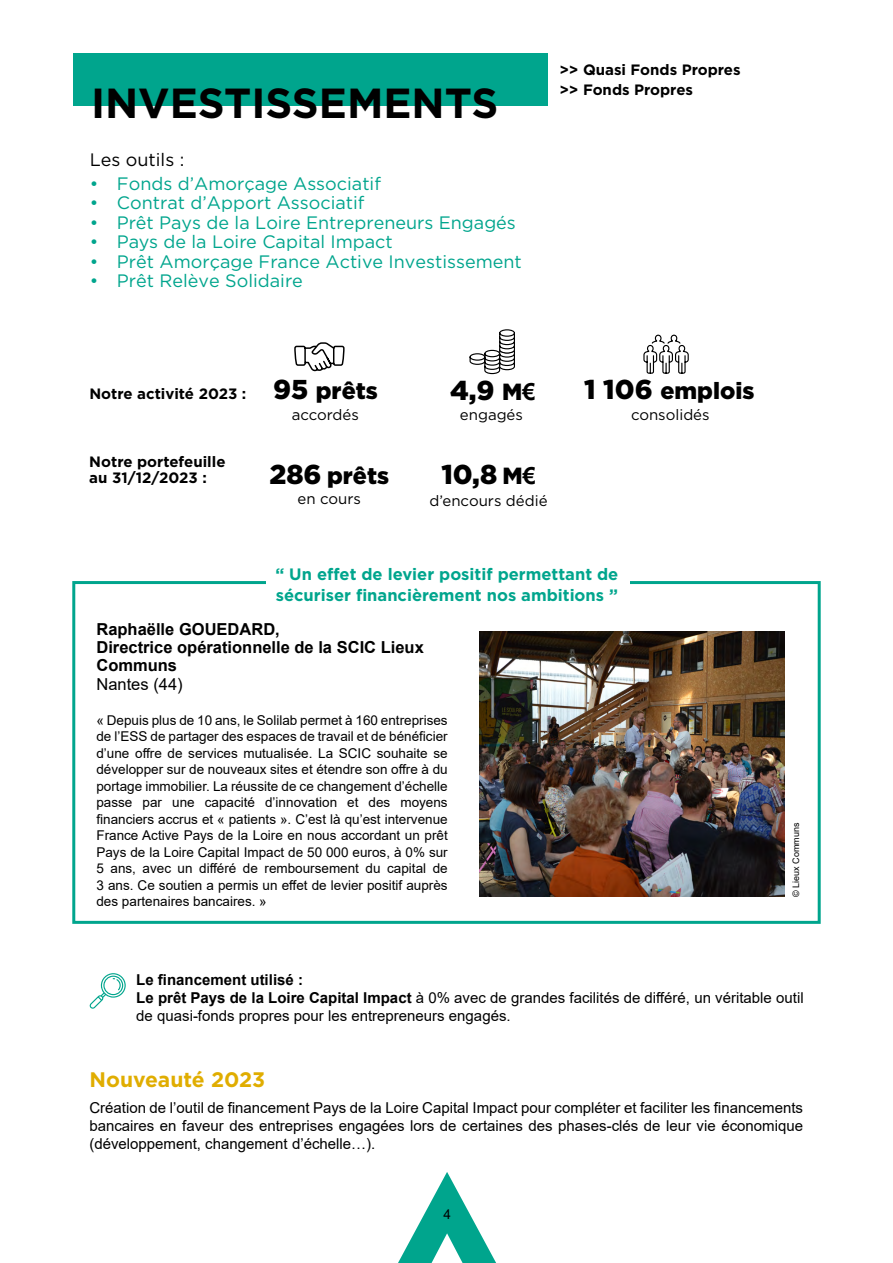
<style>
.page{position:relative;width:893px;height:1263px;background:#fff}
.page>*{position:absolute;margin:0;border:0;box-sizing:border-box;transform-origin:0 0}
.t1{font:700 42px "Gotham";color:#000}
.t2{font:900 27.3px "Gotham";color:#000}
.t3{font:900 23.4px "Gotham";color:#000}
.t4{font:700 21px "Gotham";color:#e0ad00}
.t5{font:18px "Gotham";color:#00a58d}
.t6{font:18px "Gotham";color:#000}
.t7{font:700 16.5px/21px "Gotham";color:#00a58d}
.t8{font:700 16.5px/18px "Arial";color:#000}
.t9{font:16.5px "Arial";color:#000}
.t10{font:15px/18px "Arial";color:#000;text-align:justify}
.t11{font:700 15px/19.5px "Gotham";color:#000}
.t12{font:15px "Gotham";color:#000}
.t13{font:13.5px/16.5px "Arial";color:#000;text-align:justify}
.t14{font:9px "Arial";color:#000}
.s1{font-size:27.3px}
.s2{font-size:23.4px}
.s3{font-family:"Arial";font-weight:700;font-size:23.4px}
.s4{font-weight:700}
</style>
<div class="page">
<div style="left:72px;top:581px;width:749px;height:343px;border:3px solid #00a58d"></div>
<div style="left:73px;top:53px;width:475px;height:52px;background:#00a58d"></div>
<svg style="left:398px;top:1172px;width:98px;height:91px"></svg>
<svg style="left:90px;top:973px;width:36px;height:36px"></svg>
<svg style="left:643px;top:334px;width:46px;height:40px"></svg>
<svg style="left:294px;top:342px;width:51px;height:30px"></svg>
<svg style="left:469px;top:329px;width:46px;height:46px"></svg>
<img style="left:480px;top:631px;width:304px;height:266px">
<div style="left:266px;top:544px;width:364px;height:56px;background:#fff"></div>
<h1 class="t1" style="left:91px;top:75px;width:409px">INVESTISSEMENTS</h1>
<h3 class="t6" style="left:90px;top:148px;width:96px">Les outils :</h3>
<h3 class="t5" style="left:90px;top:172px;width:292px">• Fonds d’Amorçage Associatif</h3>
<h3 class="t5" style="left:90px;top:192px;width:276px">• Contrat d’Apport Associatif</h3>
<h3 class="t5" style="left:90px;top:211px;width:427px">• Prêt Pays de la Loire Entrepreneurs Engagés</h3>
<h3 class="t5" style="left:90px;top:231px;width:304px">• Pays de la Loire Capital Impact</h3>
<h3 class="t5" style="left:90px;top:250px;width:433px">• Prêt Amorçage France Active Investissement</h3>
<h3 class="t5" style="left:90px;top:270px;width:214px">• Prêt Relève Solidaire</h3>
<p class="t11" style="left:559px;top:60px;width:183px">&gt;&gt; Quasi Fonds Propres &gt;&gt; Fonds Propres</p>
<p class="t11" style="left:89px;top:383px;width:158px">Notre activité 2023 :</p>
<p class="t11" style="left:89px;top:453px;width:138px;line-height:16.5px">Notre portefeuille au 31/12/2023 :</p>
<h3 class="t3" style="left:273px;top:377px;width:106px"><span class="s1">95</span> prêts</h3>
<h2 class="t2" style="left:450px;top:374px;width:87px">4,9 <span class="s2">M</span><span class="s3">€</span></h2>
<h3 class="t3" style="left:584px;top:377px;width:172px"><span class="s1">1 106</span> emplois</h3>
<p class="t12" style="left:292px;top:405px;width:69px">accordés</p>
<p class="t12" style="left:460px;top:405px;width:65px">engagés</p>
<p class="t12" style="left:631px;top:405px;width:80px">consolidés</p>
<h3 class="t3" style="left:269px;top:462px;width:121px"><span class="s1">286</span> prêts</h3>
<h2 class="t2" style="left:441px;top:458px;width:96px">10,8 <span class="s2">M</span><span class="s3">€</span></h2>
<p class="t12" style="left:298px;top:489px;width:65px">en cours</p>
<p class="t12" style="left:429px;top:491px;width:120px">d’encours dédié</p>
<p class="t7" style="left:275px;top:563px;width:344px">“ Un effet de levier positif permettant de sécuriser financièrement nos ambitions ”</p>
<p class="t8" style="left:96px;top:620px;width:329px">Raphaëlle GOUEDARD,<br>Directrice opérationnelle de la SCIC Lieux<br>Communs</p>
<p class="t9" style="left:96px;top:673px;width:88px">Nantes (44)</p>
<p class="t13" style="left:96px;top:712px;width:353px">« Depuis plus de 10 ans, le Solilab permet à 160 entreprises de l’ESS de partager des espaces de travail et de bénéficier d’une offre de services mutualisée. La SCIC souhaite se développer sur de nouveaux sites et étendre son offre à du portage immobilier. La réussite de ce changement d’échelle passe par une capacité d’innovation et des moyens financiers accrus et « patients ». C’est là qu’est intervenue France Active Pays de la Loire en nous accordant un prêt Pays de la Loire Capital Impact de 50 000 euros, à 0% sur 5 ans, avec un différé de remboursement du capital de 3 ans. Ce soutien a permis un effet de levier positif auprès des partenaires bancaires. »</p>
<p class="t14" style="left:790px;top:897px;width:76px;rotate:-90deg">© Lieux Communs</p>
<p class="t10" style="left:136px;top:971px;width:669px;text-align:left"><span class="s4">Le financement utilisé :<br>Le prêt Pays de la Loire Capital Impact</span> à 0% avec de grandes facilités de différé, un véritable outil de quasi-fonds propres pour les entrepreneurs engagés.</p>
<h3 class="t4" style="left:89px;top:1065px;width:177px">Nouveauté 2023</h3>
<p class="t10" style="left:89px;top:1099px;width:715px">Création de l’outil de financement Pays de la Loire Capital Impact pour compléter et faciliter les financements bancaires en faveur des entreprises engagées lors de certaines des phases-clés de leur vie économique (développement, changement d’échelle…).</p>
<p class="t13" style="left:443px;top:1206px;width:9px">4</p>
</div>
